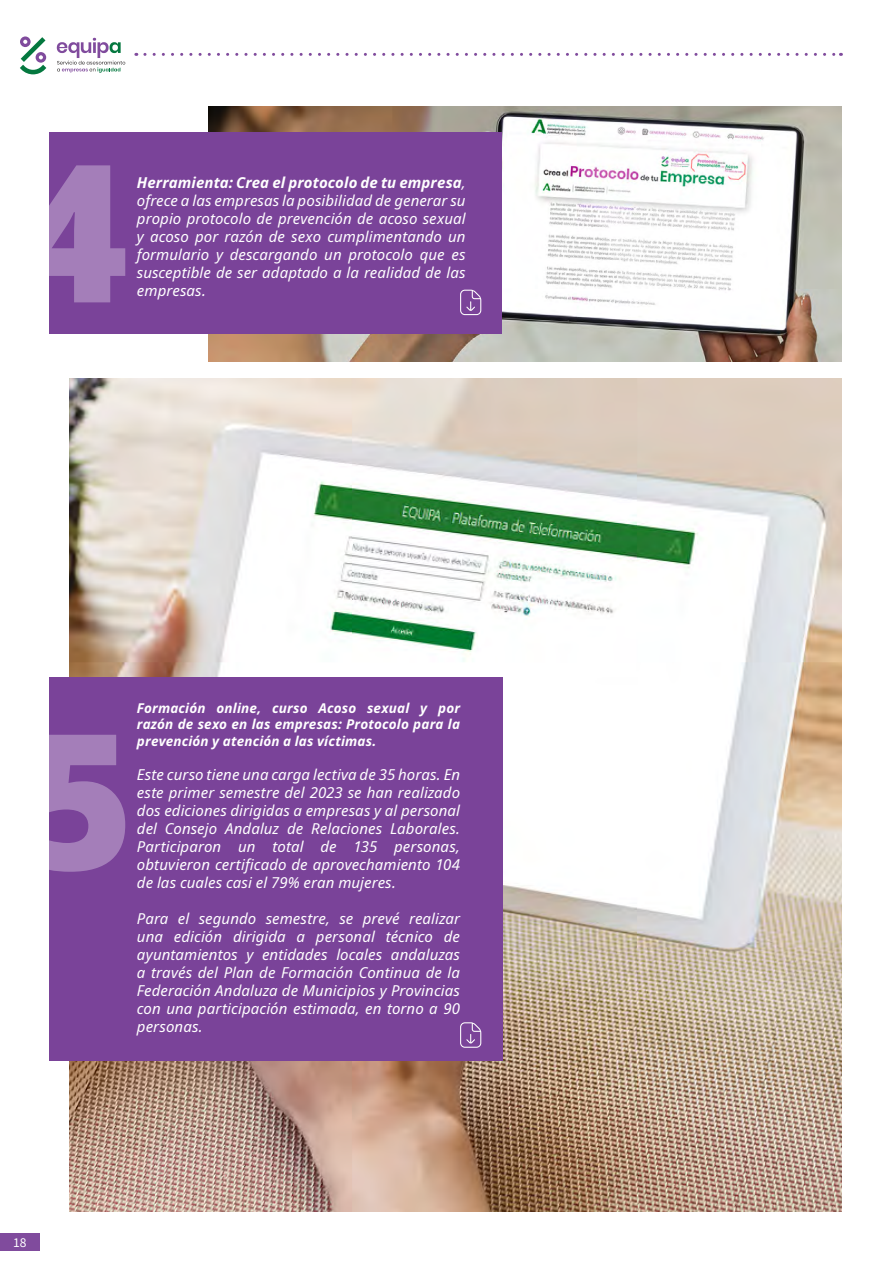
<style>
.page{position:relative;width:893px;height:1263px;background:#fff}
.page>*{position:absolute;margin:0;border:0;box-sizing:border-box;transform-origin:0 0}
.parrafo_equipa{font:italic 15px/18px "Noto Sans";letter-spacing:.005em;color:#fff;text-align:justify}
.parrafo_equipa-2{font:italic 700 13.5px/16.2px "Noto Sans";letter-spacing:.01em;color:#fff;text-align:justify}
.t1{font:13.5px "Source Sans Pro";color:#fff}
.s1{font-weight:700}
</style>
<div class="page">
<img style="left:208px;top:106px;width:634px;height:255px">
<div style="left:50px;top:132px;width:452px;height:202px;background:#7a4399"></div>
<svg style="left:49px;top:165px;width:76px;height:137px"></svg>
<img style="left:69px;top:379px;width:773px;height:833px">
<div style="left:50px;top:677px;width:453px;height:384px;background:#7a4399"></div>
<svg style="left:49px;top:735px;width:76px;height:137px"></svg>
<div style="left:0;top:1234px;width:40px;height:17px;background:#804b9d"></div>
<svg style="left:145px;top:53px;width:696px;height:3px"></svg>
<svg style="left:57px;top:38px;width:68px;height:35px"></svg>
<svg style="left:20px;top:36px;width:26px;height:38px"></svg>
<svg style="left:460px;top:290px;width:21px;height:25px"></svg>
<svg style="left:460px;top:1022px;width:21px;height:26px"></svg>
<p class="parrafo_equipa" style="left:137px;top:174px;width:330px"><span class="s1">Herramienta: Crea el protocolo de tu empresa</span>, ofrece a las empresas la posibilidad de generar su propio protocolo de prevención de acoso sexual y acoso por razón de sexo cumplimentando un formulario y descargando un protocolo que es susceptible de ser adaptado a la realidad de las empresas.</p>
<p class="t1" style="left:13px;top:1234px;width:15px">18</p>
<p class="parrafo_equipa-2" style="left:137px;top:700px;width:325px">Formación online, curso Acoso sexual y por razón de sexo en las empresas: Protocolo para la prevención y atención a las víctimas.</p>
<p class="parrafo_equipa" style="left:137px;top:766px;width:325px">Este curso tiene una carga lectiva de 35 horas. En este primer semestre del 2023 se han realizado dos ediciones dirigidas a empresas y al personal del Consejo Andaluz de Relaciones Laborales.<br>Participaron un total de 135 personas, obtuvieron certificado de aprovechamiento 104 de las cuales casi el 79% eran mujeres.</p>
<p class="parrafo_equipa" style="left:137px;top:910px;width:325px">Para el segundo semestre, se prevé realizar una edición dirigida a personal técnico de ayuntamientos y entidades locales andaluzas a través del Plan de Formación Continua de la Federación Andaluza de Municipios y Provincias con una participación estimada, en torno a 90 personas.</p>
</div>
